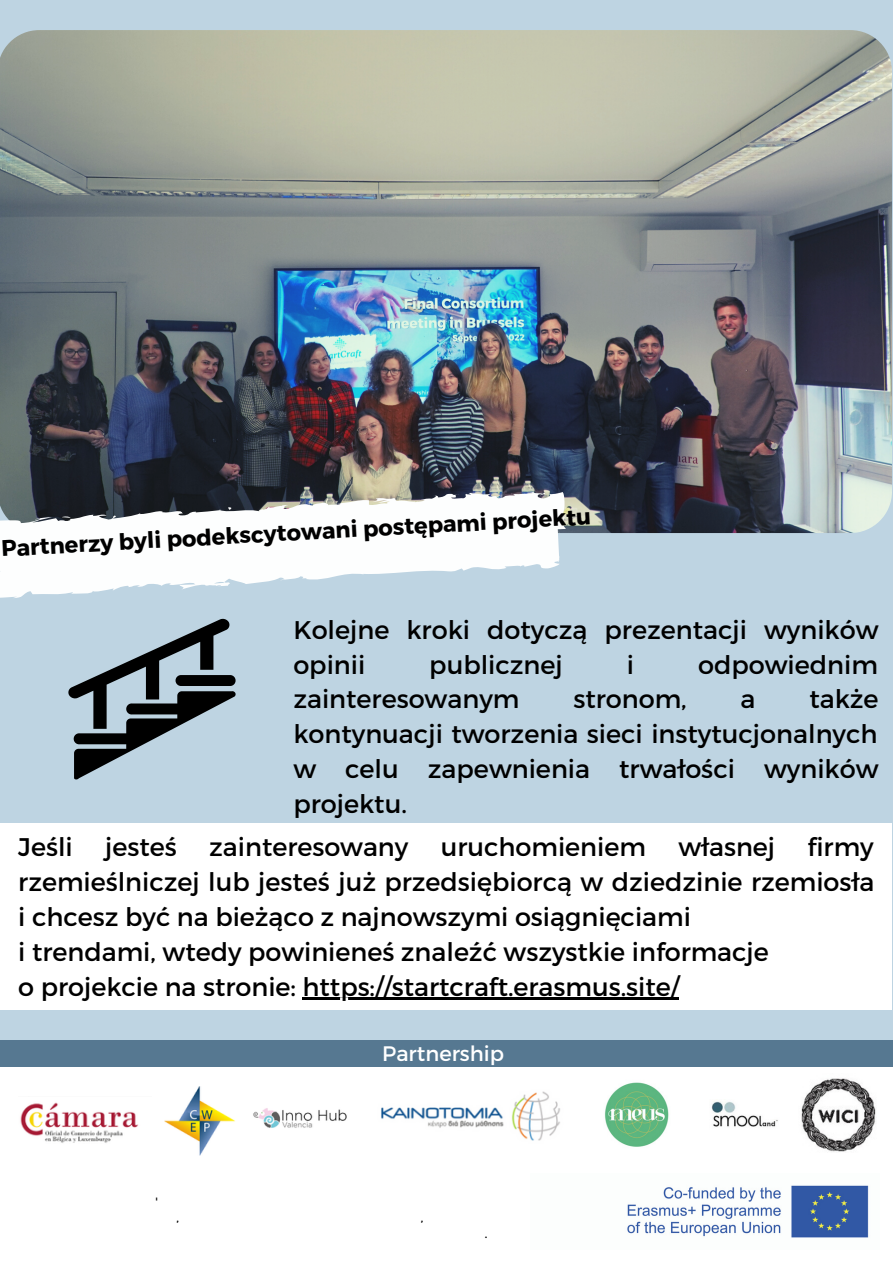
<style>
.page{position:relative;width:893px;height:1264px;background:#fff}
.page>*{position:absolute;margin:0;border:0;box-sizing:border-box;transform-origin:0 0}
.t1{font:25.5px/34.8px "Montserrat";color:#000}
.t2{font:700 22.5px "Montserrat";color:#000}
.t3{font:21px "Montserrat";color:#fff}
.t4{font:12px "Montserrat";color:#000}
</style>
<div class="page">
<div style="left:0;top:0;width:892px;height:1040px;background:#bed4e2"></div>
<img style="left:0;top:30px;width:891px;height:503px">
<img style="left:164px;top:1086px;width:71px;height:69px">
<img style="left:801px;top:1078px;width:75px;height:74px">
<img style="left:605px;top:1082px;width:64px;height:65px">
<img style="left:253px;top:1108px;width:94px;height:20px">
<img style="left:20px;top:1102px;width:118px;height:41px">
<img style="left:381px;top:1091px;width:179px;height:50px">
<div style="left:0;top:1040px;width:892px;height:26px;background:#567891"></div>
<img style="left:711px;top:1101px;width:67px;height:26px">
<img style="left:627px;top:1185px;width:242px;height:53px">
<svg style="left:0;top:492px;width:565px;height:82px;background:#d7d9da"></svg>
<div style="left:0;top:822px;width:891px;height:187px;background:#fff"></div>
<svg style="left:68px;top:619px;width:167px;height:160px"></svg>
<hr style="left:302px;top:997px;width:377px;height:3px;background:#000">
<p class="t2" style="left:1px;top:533px;width:592px;rotate:-3deg">Partnerzy byli podekscytowani postępami projektu</p>
<p class="t1" style="left:293px;top:611px;width:586px">Kolejne kroki dotyczą prezentacji wyników opinii</p>
<p class="t1" style="left:429px;top:646px;width:135px">publicznej</p>
<p class="t1" style="left:626px;top:646px;width:9px">i</p>
<p class="t1" style="left:698px;top:646px;width:181px">odpowiednim</p>
<p class="t1" style="left:293px;top:680px;width:228px">zainteresowanym</p>
<p class="t1" style="left:573px;top:680px;width:115px">stronom,</p>
<p class="t1" style="left:740px;top:680px;width:16px">a</p>
<p class="t1" style="left:293px;top:680px;width:586px;text-align:justify;text-indent:516px">także kontynuacji tworzenia sieci instytucjonalnych w celu zapewnienia trwałości wyników projektu.</p>
<p class="t1" style="left:18px;top:828px;width:56px">Jeśli</p>
<p class="t1" style="left:105px;top:828px;width:73px">jesteś</p>
<p class="t1" style="left:209px;top:828px;width:201px">zainteresowany</p>
<p class="t1" style="left:441px;top:828px;width:207px">uruchomieniem</p>
<p class="t1" style="left:678px;top:828px;width:98px">własnej</p>
<p class="t1" style="left:18px;top:828px;width:857px;text-indent:789px">firmy rzemieślniczej lub jesteś już przedsiębiorcą w dziedzinie rzemiosła i chcesz być na bieżąco z najnowszymi osiągnięciami<br>i trendami, wtedy powinieneś znaleźć wszystkie informacje<br>o projekcie na stronie: https://startcraft.erasmus.site/</p>
<p class="t3" style="left:382px;top:1039px;width:123px">Partnership</p>
<p class="t4" style="left:155px;top:1194px;width:4px">'</p>
<p class="t4" style="left:176px;top:1210px;width:4px">,</p>
<p class="t4" style="left:421px;top:1210px;width:4px">,</p>
<p class="t4" style="left:484px;top:1226px;width:4px">.</p>
</div>
